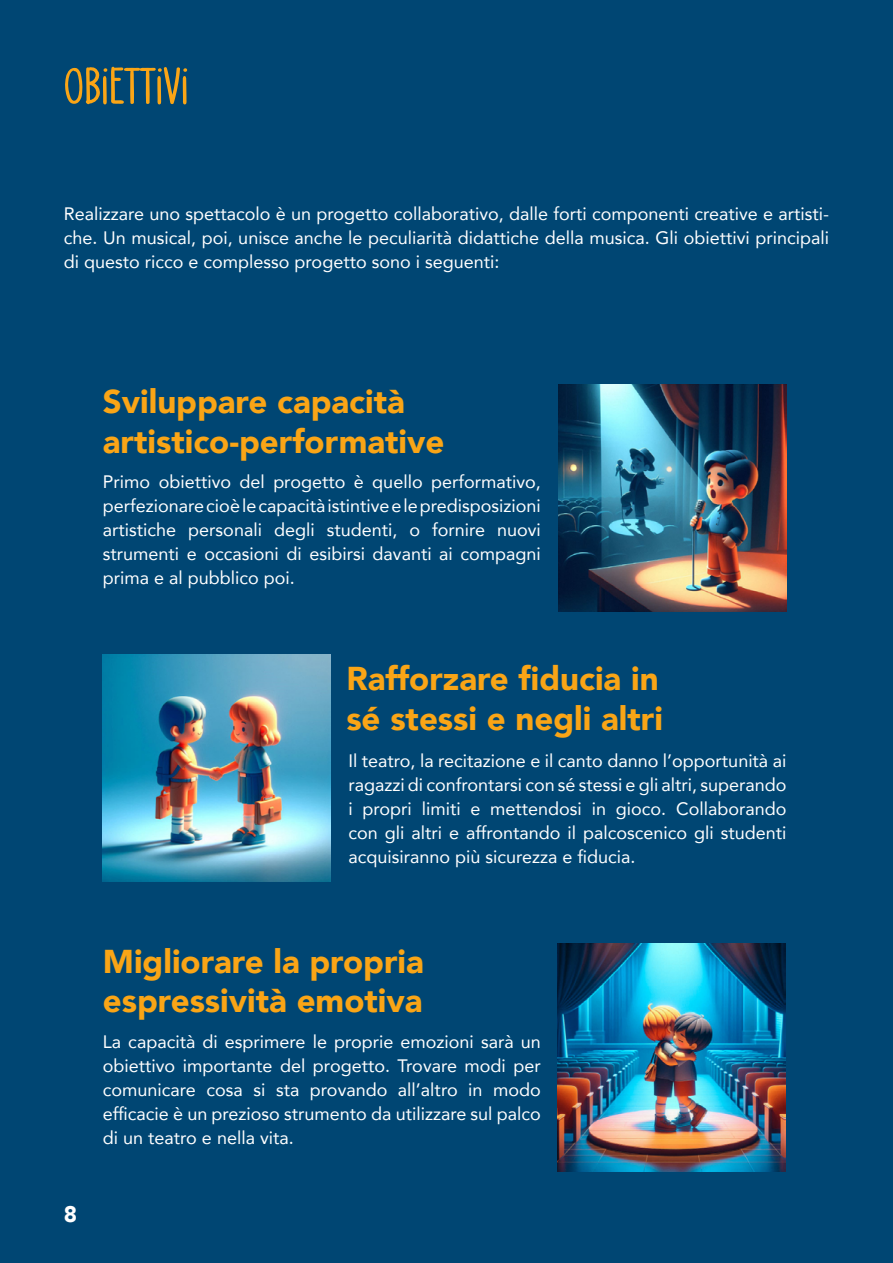
<style>
.page{position:relative;width:893px;height:1263px;background:#004673}
.page>*{position:absolute;margin:0;border:0;box-sizing:border-box;transform-origin:0 0}
.t1{font:52.5px "DOLPHINESDEMO Regular";color:#faa516}
.t2{font:900 33px/39.6px "Avenir";color:#faa516}
.t3{font:900 22.5px "Avenir";color:#fff}
.t4{font:18px/24px "Avenir";color:#fff;text-align:justify}
</style>
<div class="page">
<img style="left:559px;top:384px;width:227px;height:228px">
<img style="left:103px;top:654px;width:227px;height:228px">
<img style="left:558px;top:944px;width:227px;height:227px">
<h1 class="t1" style="left:64px;top:62px;width:126px">OBIETTIVI</h1>
<p class="t4" style="left:64px;top:201px;width:767px">Realizzare uno spettacolo è un progetto collaborativo, dalle forti componenti creative e artisti&shy;che. Un musical, poi, unisce anche le peculiarità didattiche della musica. Gli obiettivi principali di questo ricco e complesso progetto sono i seguenti:</p>
<h2 class="t2" style="left:103px;top:381px;width:343px">Sviluppare capacità artistico-performative</h2>
<p class="t4" style="left:103px;top:470px;width:439px">Primo obiettivo del progetto è quello performativo, perfezionare cioè le capacità istintive e le predisposizioni artistiche personali degli studenti, o fornire nuovi strumenti e occasioni di esibirsi davanti ai compagni prima e al pubblico poi.</p>
<h2 class="t2" style="left:346px;top:658px;width:318px">Rafforzare fiducia in sé stessi e negli altri</h2>
<p class="t4" style="left:348px;top:748px;width:439px">Il teatro, la recitazione e il canto danno l’opportunità ai ragazzi di confrontarsi con sé stessi e gli altri, superando i propri limiti e mettendosi in gioco. Collaborando con gli altri e affrontando il palcoscenico gli studenti acquisiranno più sicurezza e fiducia.</p>
<p class="t3" style="left:64px;top:1194px;width:15px">8</p>
<h2 class="t2" style="left:103px;top:940px;width:322px">Migliorare la propria espressività emotiva</h2>
<p class="t4" style="left:103px;top:1029px;width:439px">La capacità di esprimere le proprie emozioni sarà un obiettivo importante del progetto. Trovare modi per comunicare cosa si sta provando all’altro in modo efficacie è un prezioso strumento da utilizzare sul palco di un teatro e nella vita.</p>
</div>
